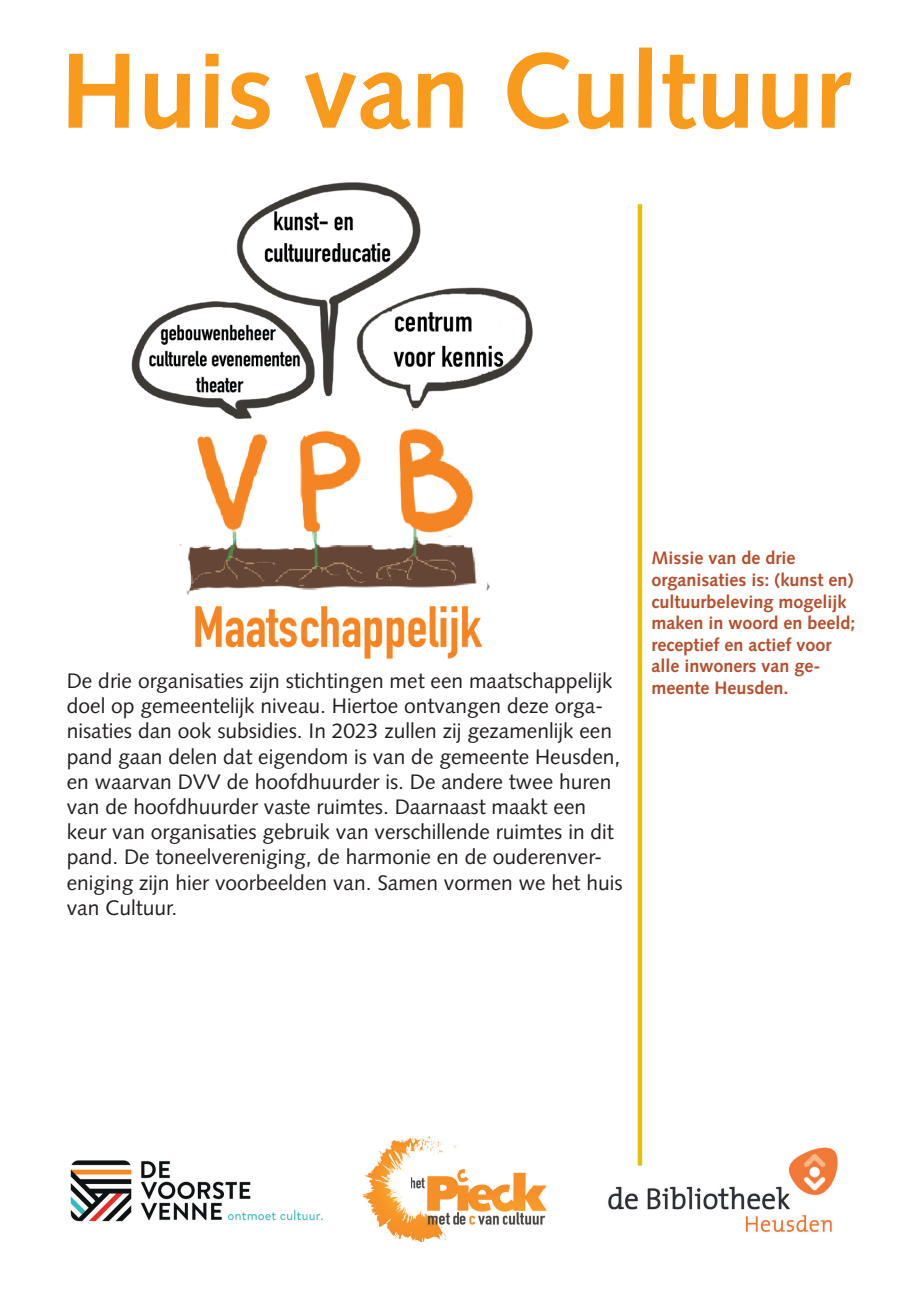
<style>
.page{position:relative;width:919px;height:1289px;background:#fff}
.page>*{position:absolute;margin:0;border:0;box-sizing:border-box;transform-origin:0 0}
.t1{font:700 106.8px "Syntax LT Std";color:#f89a1c}
.t2{font:21px/25.2px "Syntax LT Std";color:#231f20}
.t3{font:700 18px/21.6px "Syntax LT Std";color:#b74d2b}
</style>
<div class="page">
<img style="left:70px;top:1160px;width:253px;height:62px">
<img style="left:363px;top:1136px;width:184px;height:105px">
<img style="left:608px;top:1136px;width:230px;height:96px">
<div style="left:637px;top:204px;width:5px;height:961px;background:#e5c103"></div>
<img style="left:131px;top:182px;width:402px;height:477px">
<h1 class="t1" style="left:60px;top:30px;width:791px">Huis van Cultuur</h1>
<p class="t2" style="left:67px;top:668px;width:557px">De drie organisaties zijn stichtingen met een maatschappelijk doel op gemeentelijk niveau. Hiertoe ontvangen deze orga&shy;nisaties dan ook subsidies. In 2023 zullen zij gezamenlijk een pand gaan delen dat eigendom is van de gemeente Heusden, en waarvan DVV de hoofdhuurder is. De andere twee huren van de hoofdhuurder vaste ruimtes. Daarnaast maakt een keur van organisaties gebruik van verschillende ruimtes in dit pand. De toneelvereniging, de harmonie en de ouderenver&shy;eniging zijn hier voorbeelden van. Samen vormen we het huis van Cultuur.</p>
<p class="t3" style="left:651px;top:547px;width:206px">Missie van de drie organisaties is: (kunst en) cultuurbeleving mogelijk maken in woord en beeld; receptief en actief voor alle inwoners van ge&shy;meente Heusden.</p>
</div>
